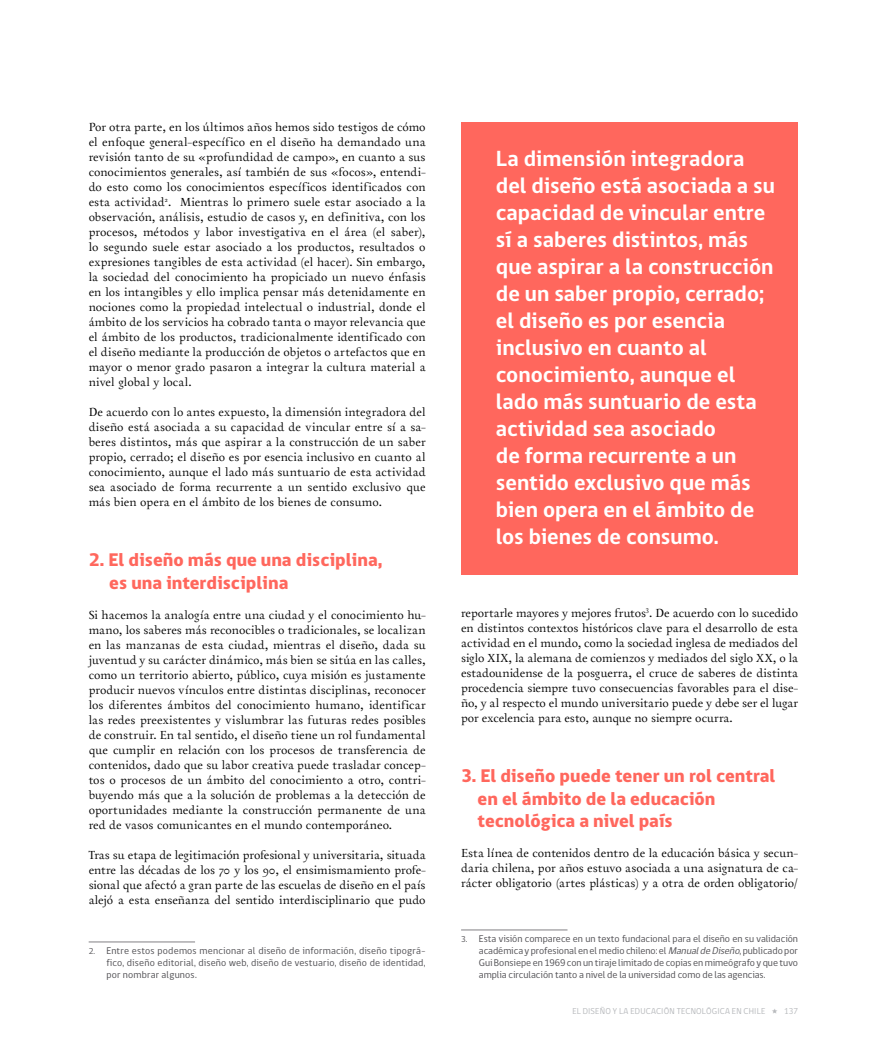
<style>
.page{position:relative;width:869px;height:1063px;background:#fff}
.page>*{position:absolute;margin:0;border:0;box-sizing:border-box;transform-origin:0 0}
.t1{font:700 22.5px/27px "gob CL";color:#fff}
.t2{font:800 18.75px/22.5px "gob CL";color:#ff675d}
.t3{font:12.5px/15px "Australis";color:#000;text-align:justify}
.t4{font:10px/12px "gob CL";letter-spacing:.005em;color:#504f53;text-align:justify}
.t5{font:8.75px "gob CL";letter-spacing:.02em;color:#b8babd}
.s1{font-size:8.75px}
.s2{font-style:italic}
</style>
<div class="page">
<hr style="left:89px;top:942px;width:106px;height:1px;background:#818084">
<hr style="left:461px;top:930px;width:106px;height:1px;background:#818084">
<div style="left:461px;top:122px;width:336px;height:453px;background:#ff675d"></div>
<p class="t3" style="left:89px;top:120px;width:338px">Por otra parte, en los últimos años hemos sido testigos de cómo el enfoque general-específico en el diseño ha demandado una revisión tanto de su «profundidad de campo», en cuanto a sus conocimientos generales, así también de sus «focos», entendi&shy;do esto como los conocimientos específicos identificados con esta actividad<sup>2</sup>. Mientras lo primero suele estar asociado a la observación, análisis, estudio de casos y, en definitiva, con los procesos, métodos y labor investigativa en el área (el saber), lo segundo suele estar asociado a los productos, resultados o expresiones tangibles de esta actividad (el hacer). Sin embargo, la sociedad del conocimiento ha propiciado un nuevo énfasis en los intangibles y ello implica pensar más detenidamente en nociones como la propiedad intelectual o industrial, donde el ámbito de los servicios ha cobrado tanta o mayor relevancia que el ámbito de los productos, tradicionalmente identificado con el diseño mediante la producción de objetos o artefactos que en mayor o menor grado pasaron a integrar la cultura material a nivel global y local.</p>
<p class="t3" style="left:89px;top:405px;width:338px">De acuerdo con lo antes expuesto, la dimensión integradora del diseño está asociada a su capacidad de vincular entre sí a sa&shy;beres distintos, más que aspirar a la construcción de un saber propio, cerrado; el diseño es por esencia inclusivo en cuanto al conocimiento, aunque el lado más suntuario de esta actividad sea asociado de forma recurrente a un sentido exclusivo que más bien opera en el ámbito de los bienes de consumo.</p>
<h2 class="t2" style="left:109px;top:549px;width:274px;text-indent:-21px">2. El diseño más que una disciplina, es una interdisciplina</h2>
<p class="t3" style="left:89px;top:608px;width:338px">Si hacemos la analogía entre una ciudad y el conocimiento hu&shy;mano, los saberes más reconocibles o tradicionales, se localizan en las manzanas de esta ciudad, mientras el diseño, dada su juventud y su carácter dinámico, más bien se sitúa en las calles, como un territorio abierto, público, cuya misión es justamente producir nuevos vínculos entre distintas disciplinas, reconocer los diferentes ámbitos del conocimiento humano, identificar las redes preexistentes y vislumbrar las futuras redes posibles de construir. En tal sentido, el diseño tiene un rol fundamental que cumplir en relación con los procesos de transferencia de contenidos, dado que su labor creativa puede trasladar concep&shy;tos o procesos de un ámbito del conocimiento a otro, contri&shy;buyendo más que a la solución de problemas a la detección de oportunidades mediante la construcción permanente de una red de vasos comunicantes en el mundo contemporáneo.</p>
<p class="t3" style="left:89px;top:848px;width:338px">Tras su etapa de legitimación profesional y universitaria, situada entre las décadas de los 70 y los 90, el ensimismamiento profe&shy;sional que afectó a gran parte de las escuelas de diseño en el país alejó a esta enseñanza del sentido interdisciplinario que pudo</p>
<p class="t4" style="left:106px;top:945px;width:320px;text-indent:-18px"><span class="s1">2.</span> Entre estos podemos mencionar al diseño de información, diseño tipográ&shy;fico, diseño editorial, diseño web, diseño de vestuario, diseño de identidad, por nombrar algunos.</p>
<p class="t1" style="left:495px;top:145px;width:280px">La dimensión integradora del diseño está asociada a su capacidad de vincular entre sí a saberes distintos, más que aspirar a la construcción de un saber propio, cerrado; el diseño es por esencia inclusivo en cuanto al conocimiento, aunque el lado más suntuario de esta actividad sea asociado<br>de forma recurrente a un sentido exclusivo que más bien opera en el ámbito de los bienes de consumo.</p>
<p class="t3" style="left:461px;top:606px;width:338px">reportarle mayores y mejores frutos<sup>3</sup>. De acuerdo con lo sucedido en distintos contextos históricos clave para el desarrollo de esta actividad en el mundo, como la sociedad inglesa de mediados del siglo XIX, la alemana de comienzos y mediados del siglo XX, o la estadounidense de la posguerra, el cruce de saberes de distinta procedencia siempre tuvo consecuencias favorables para el dise&shy;ño, y al respecto el mundo universitario puede y debe ser el lugar por excelencia para esto, aunque no siempre ocurra.</p>
<h2 class="t2" style="left:477px;top:765px;width:299px;text-indent:-17px">3. El diseño puede tener un rol central en el ámbito de la educación tecnológica a nivel país</h2>
<p class="t3" style="left:461px;top:846px;width:338px">Esta línea de contenidos dentro de la educación básica y secun&shy;daria chilena, por años estuvo asociada a una asignatura de ca&shy;rácter obligatorio (artes plásticas) y a otra de orden obligatorio/</p>
<p class="t4" style="left:478px;top:933px;width:320px;text-indent:-18px"><span class="s1">3.</span> Esta visión comparece en un texto fundacional para el diseño en su validación académica y profesional en el medio chileno: el <span class="s2">ManualdeDiseño</span>, publicado por Gui Bonsiepe en 1969 con un tiraje limitado de copias en mimeógrafo y que tuvo amplia circulación tanto a nivel de la universidad como de las agencias.</p>
<p class="t5" style="left:572px;top:1005px;width:227px">EL DISEÑO Y LA EDUCACIÓN TECNOLÓGICA EN CHILE ™ 137</p>
</div>
